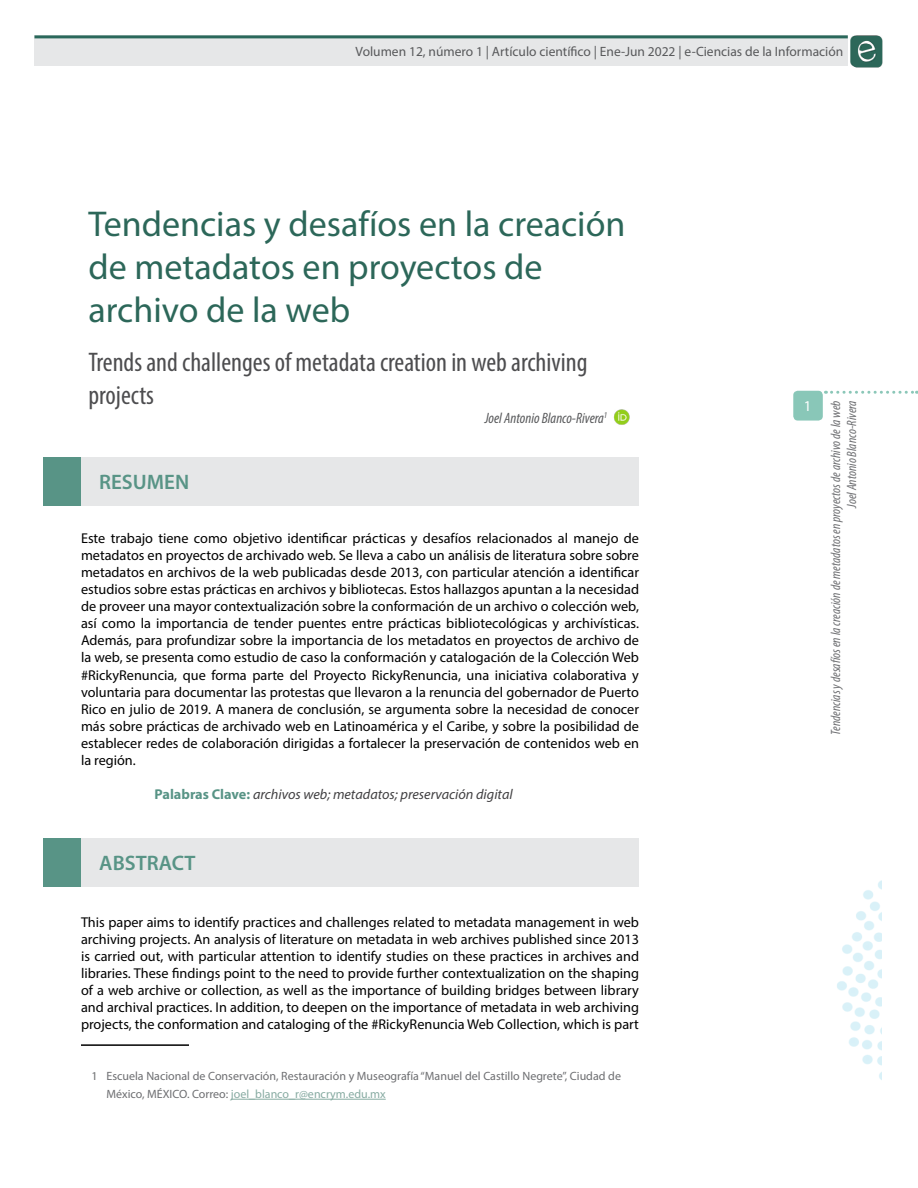
<style>
.page{position:relative;width:918px;height:1188px;background:#fff}
.page>*{position:absolute;margin:0;border:0;box-sizing:border-box;transform-origin:0 0}
.t1{font:36px/43.2px "Myriad Pro";color:#2c6759}
.t2{font:condensed 27px/32.4px "Myriad Pro";color:#4d4d4f}
.t3{font:600 21px "Myriad Pro";color:#589486}
.t4{font:italic condensed 15px "Myriad Pro";color:#58595b}
.t5{font:15px "Myriad Pro";color:#fff}
.t6{font:14.25px/17.1px "Myriad Pro";color:#000;text-align:justify}
.t7{font:italic 14.25px "Myriad Pro";color:#414042}
.t8{font:italic condensed 13.5px/16.2px "Myriad Pro";color:#6d6e71;text-align:right}
.t9{font:13.5px "Myriad Pro";color:#58595b}
.t10{font:12px/18px "Myriad Pro";color:#6d6e71}
.s1{font-weight:700;font-style:normal;color:#589486}
.s2{color:#87aba2}
</style>
<div class="page">
<div style="left:34px;top:35px;width:814px;height:31px;background:#e6e7e8"></div>
<hr style="left:34px;top:35px;width:814px;height:3px;background:#2a685b">
<svg style="left:832px;top:391px;width:85px;height:3px"></svg>
<div style="left:793px;top:391px;width:30px;height:30px;background:#89c7b8;border-radius:4px"></div>
<img style="left:837px;top:880px;width:45px;height:200px">
<img style="left:850px;top:35px;width:33px;height:33px">
<img style="left:614px;top:409px;width:16px;height:16px">
<hr style="left:81px;top:1044px;width:108px;height:2px;background:#000">
<hr style="left:231px;top:1099px;width:155px;height:1px;background:#87aba2">
<div style="left:44px;top:457px;width:37px;height:49px;background:#589486"></div>
<div style="left:81px;top:457px;width:558px;height:49px;background:#e6e7e8"></div>
<div style="left:44px;top:838px;width:37px;height:49px;background:#589486"></div>
<div style="left:81px;top:838px;width:558px;height:49px;background:#e6e7e8"></div>
<p class="t9" style="left:356px;top:43px;width:489px">Volumen 12, número 1 | Artículo científico | Ene-Jun 2022 | e-Ciencias de la Información</p>
<h1 class="t1" style="left:88px;top:202px;width:538px">Tendencias y desafíos en la creación de metadatos en proyectos de archivo de la web</h1>
<h2 class="t2" style="left:88px;top:346px;width:500px">Trends and challenges of metadata creation in web archiving projects</h2>
<p class="t4" style="left:485px;top:409px;width:124px">Joel Antonio Blanco-Rivera<sup>1</sup></p>
<h3 class="t3" style="left:99px;top:468px;width:92px">RESUMEN</h3>
<p class="t6" style="left:81px;top:529px;width:560px">Este trabajo tiene como objetivo identificar prácticas y desafíos relacionados al manejo de metadatos en proyectos de archivado web. Se lleva a cabo un análisis de literatura sobre sobre metadatos en archivos de la web publicadas desde 2013, con particular atención a identificar estudios sobre estas prácticas en archivos y bibliotecas. Estos hallazgos apuntan a la necesidad de proveer una mayor contextualización sobre la conformación de un archivo o colección web, así como la importancia de tender puentes entre prácticas bibliotecológicas y archivísticas.<br>Además, para profundizar sobre la importancia de los metadatos en proyectos de archivo de la web, se presenta como estudio de caso la conformación y catalogación de la Colección Web #RickyRenuncia, que forma parte del Proyecto RickyRenuncia, una iniciativa colaborativa y voluntaria para documentar las protestas que llevaron a la renuncia del gobernador de Puerto Rico en julio de 2019. A manera de conclusión, se argumenta sobre la necesidad de conocer más sobre prácticas de archivado web en Latinoamérica y el Caribe, y sobre la posibilidad de establecer redes de colaboración dirigidas a fortalecer la preservación de contenidos web en la región.</p>
<p class="t7" style="left:155px;top:786px;width:360px"><span class="s1">Palabras Clave:</span> archivos web; metadatos; preservación digital</p>
<h3 class="t3" style="left:99px;top:850px;width:98px">ABSTRACT</h3>
<p class="t6" style="left:81px;top:913px;width:560px">This paper aims to identify practices and challenges related to metadata management in web archiving projects. An analysis of literature on metadata in web archives published since 2013 is carried out, with particular attention to identify studies on these practices in archives and libraries. These findings point to the need to provide further contextualization on the shaping of a web archive or collection, as well as the importance of building bridges between library and archival practices. In addition, to deepen on the importance of metadata in web archiving projects, the conformation and cataloging of the #RickyRenuncia Web Collection, which is part</p>
<p class="t10" style="left:106px;top:1067px;width:516px;text-indent:-15px">1 Escuela Nacional de Conservación, Restauración y Museografía “Manuel del Castillo Negrete”, Ciudad de<br>México, MÉXICO. Correo: <span class="s2">joel_blanco_r@encrym.edu.mx</span></p>
<p class="t5" style="left:804px;top:397px;width:9px">1</p>
<p class="t8" style="left:827px;top:735px;width:336px;rotate:-90deg">Tendencias y desafíos en la creación de metadatos en proyectos de archivo de la web<br>Joel Antonio Blanco-Rivera</p>
</div>
